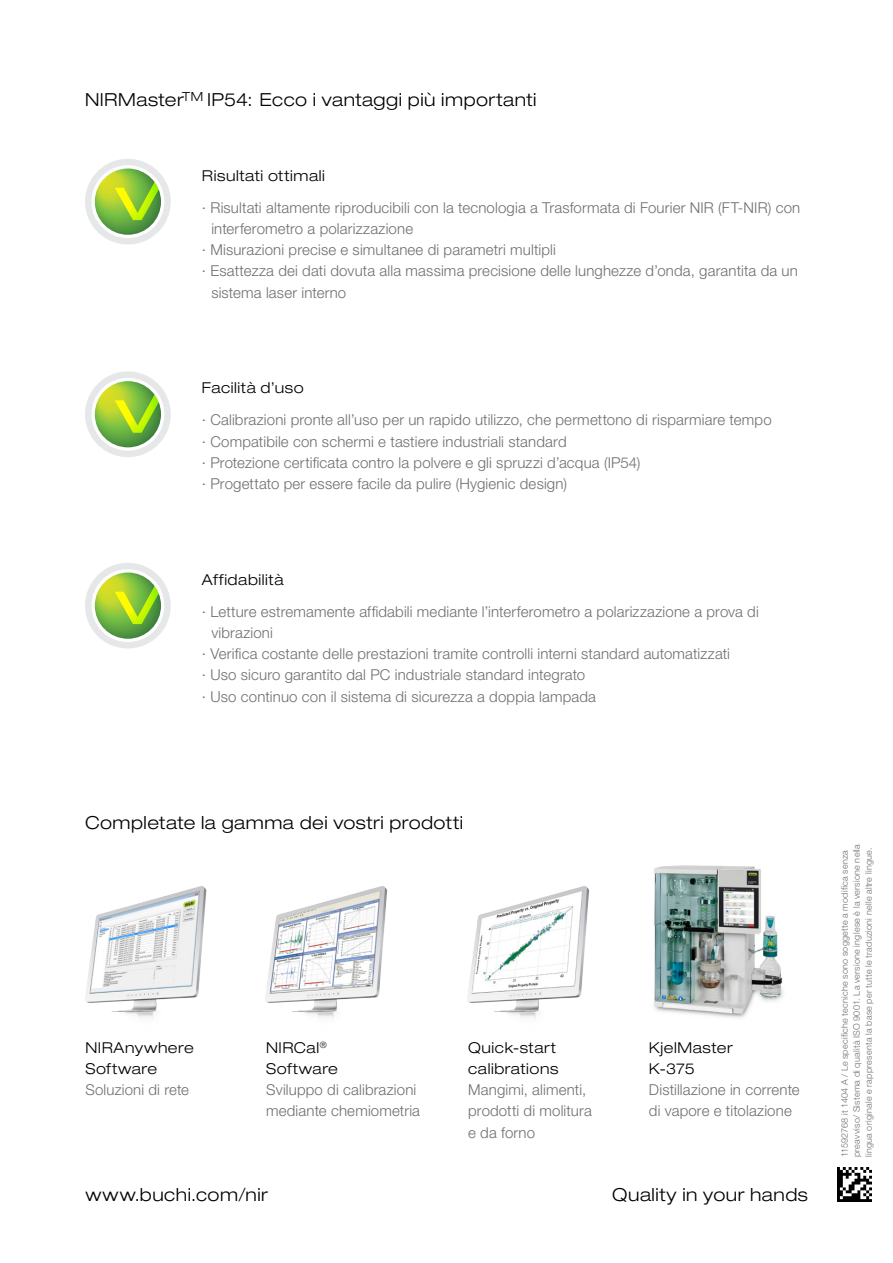
<style>
.page{position:relative;width:893px;height:1263px;background:#fff}
.page>*{position:absolute;margin:0;border:0;box-sizing:border-box;transform-origin:0 0}
.EN_Title{font:300 expanded 18px "Helvetica Neue LT Std";letter-spacing:.03em;color:#000}
.IT_Title{font:300 expanded 18px "Helvetica Neue LT Std";letter-spacing:.025em;color:#000}
.t1{font:300 15px/21.3px "Helvetica Neue LT Std";letter-spacing:.01em;color:#6d6e71}
.IT_Title_small_down{font:300 expanded 15px/21.3px "Helvetica Neue LT Std";letter-spacing:.035em;color:#000}
.IT_Barcode{font:300 9px/12px "Helvetica Neue LT Std";letter-spacing:.03em;color:#6d6e71}
.s1{font-stretch:normal;color:#6d6e71}
.s2{font-stretch:expanded;color:#000}
</style>
<div class="page">
<img style="left:838px;top:1167px;width:34px;height:34px">
<div style="left:85px;top:159px;width:86px;height:85px;background:#e6e7e8;border-radius:50%"></div>
<svg style="left:91px;top:165px;width:73px;height:73px"></svg>
<svg style="left:95px;top:169px;width:66px;height:66px"></svg>
<svg style="left:110px;top:168px;width:51px;height:67px;background:#9bc852"></svg>
<div style="left:85px;top:371px;width:86px;height:86px;background:#e6e7e8;border-radius:50%"></div>
<svg style="left:91px;top:378px;width:73px;height:73px"></svg>
<svg style="left:95px;top:381px;width:66px;height:66px"></svg>
<svg style="left:110px;top:381px;width:51px;height:66px;background:#9ac74f"></svg>
<div style="left:85px;top:563px;width:86px;height:85px;background:#e6e7e8;border-radius:50%"></div>
<svg style="left:91px;top:569px;width:73px;height:73px"></svg>
<svg style="left:95px;top:572px;width:66px;height:67px"></svg>
<svg style="left:110px;top:572px;width:51px;height:67px;background:#9bc852"></svg>
<img style="left:85px;top:886px;width:122px;height:132px">
<img style="left:265px;top:886px;width:123px;height:133px">
<img style="left:467px;top:886px;width:123px;height:133px">
<img style="left:654px;top:865px;width:129px;height:153px">
<p class="EN_Title" style="left:85px;top:89px;width:453px">NIRMaster<sup>TM</sup> IP54: Ecco i vantaggi più importanti</p>
<p class="IT_Title_small_down" style="left:202px;top:165px;width:124px">Risultati ottimali</p>
<p class="t1" style="left:211px;top:196px;width:590px;text-indent:-9px">∙ Risultati altamente riproducibili con la tecnologia a Trasformata di Fourier NIR (FT-NIR) con interferometro a polarizzazione</p>
<p class="t1" style="left:202px;top:239px;width:355px">∙ Misurazioni precise e simultanee di parametri multipli</p>
<p class="t1" style="left:211px;top:260px;width:588px;text-indent:-9px">∙ Esattezza dei dati dovuta alla massima precisione delle lunghezze d’onda, garantita da un sistema laser interno</p>
<p class="IT_Title_small_down" style="left:202px;top:377px;width:103px">Facilità d’uso</p>
<p class="t1" style="left:202px;top:409px;width:571px">∙ Calibrazioni pronte all’uso per un rapido utilizzo, che permettono di risparmiare tempo</p>
<p class="t1" style="left:202px;top:430px;width:366px">∙ Compatibile con schermi e tastiere industriali standard</p>
<p class="t1" style="left:202px;top:451px;width:440px">∙ Protezione certificata contro la polvere e gli spruzzi d’acqua (IP54)</p>
<p class="t1" style="left:202px;top:473px;width:366px">∙ Progettato per essere facile da pulire (Hygienic design)</p>
<p class="IT_Title_small_down" style="left:202px;top:568px;width:83px">Affidabilità</p>
<p class="t1" style="left:211px;top:600px;width:549px;text-indent:-9px">∙ Letture estremamente affidabili mediante l’interferometro a polarizzazione a prova di vibrazioni</p>
<p class="t1" style="left:202px;top:643px;width:530px">∙ Verifica costante delle prestazioni tramite controlli interni standard automatizzati</p>
<p class="t1" style="left:202px;top:664px;width:385px">∙ Uso sicuro garantito dal PC industriale standard integrato</p>
<p class="t1" style="left:202px;top:685px;width:395px">∙ Uso continuo con il sistema di sicurezza a doppia lampada</p>
<p class="IT_Title" style="left:85px;top:812px;width:379px">Completate la gamma dei vostri prodotti</p>
<p class="IT_Title_small_down" style="left:85px;top:1036px;width:110px">NIRAnywhere<br>Software<br><span class="s1">Soluzioni di rete</span></p>
<p class="t1" style="left:266px;top:1036px;width:155px"><span class="s2">NIRCal</span><sup>®<br></sup><span class="s2">Software<br></span>Sviluppo di calibrazioni mediante chemiometria</p>
<p class="t1" style="left:468px;top:1036px;width:125px"><span class="s2">Quick-start calibrations<br></span>Mangimi, alimenti, prodotti di molitura e da forno</p>
<p class="t1" style="left:649px;top:1036px;width:152px"><span class="s2">KjelMaster<br>K-375<br></span>Distillazione in corrente di vapore e titolazione</p>
<p class="EN_Title" style="left:86px;top:1184px;width:184px">www.buchi.com/nir</p>
<p class="EN_Title" style="left:612px;top:1184px;width:197px">Quality in your hands</p>
<p class="IT_Barcode" style="left:838px;top:1157px;width:315px;rotate:-90deg">11592768 it 1404 A / Le specifiche tecniche sono soggette a modifica senza preavviso/ Sistema di qualità ISO 9001. La versione inglese è la versione nella lingua originale e rappresenta la base per tutte le traduzioni nelle altre lingue.</p>
</div>
